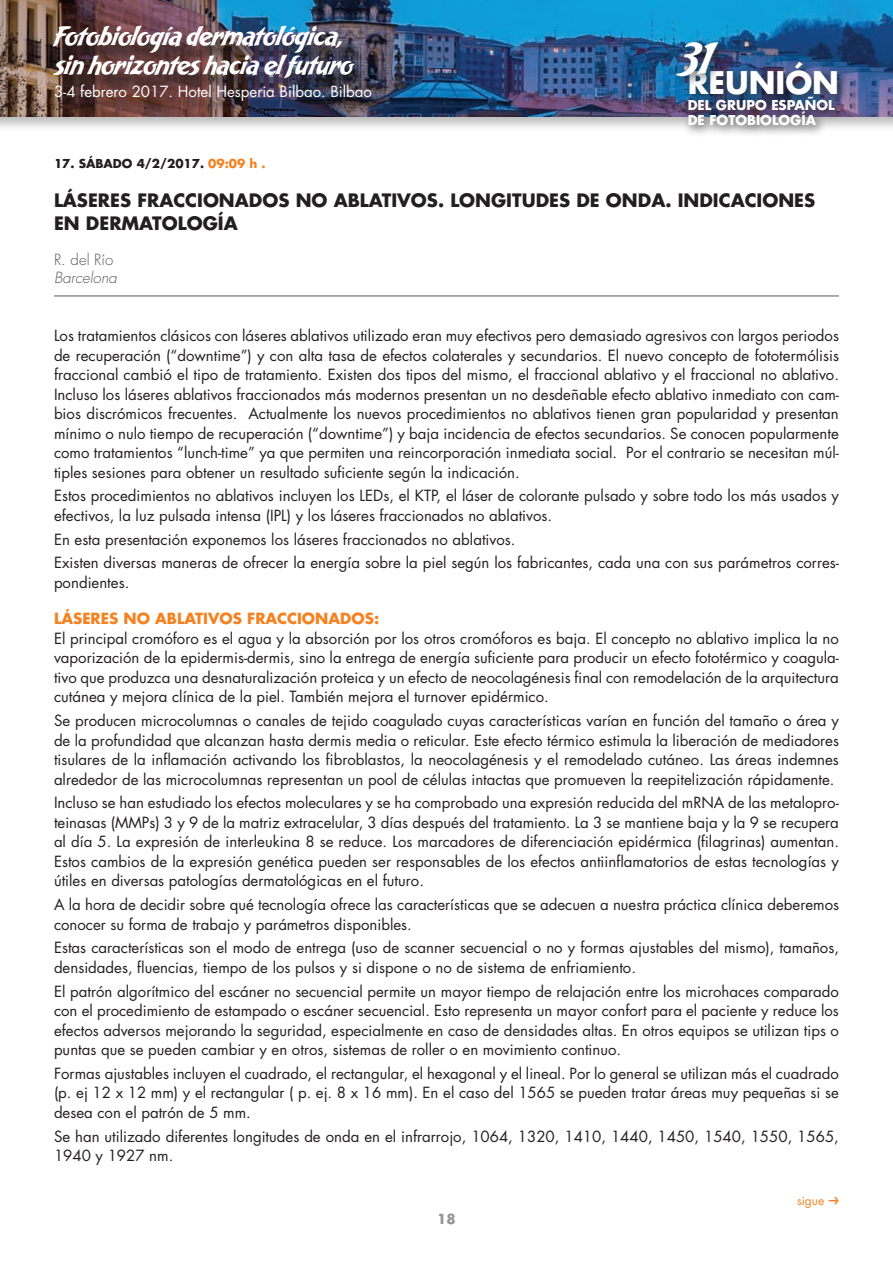
<style>
.page{position:relative;width:893px;height:1263px;background:#fff}
.page>*{position:absolute;margin:0;border:0;box-sizing:border-box;transform-origin:0 0}
.t1{font:41.1px "Bakery Script";color:#fff}
.t2{font:700 30.45px "Futura";color:#fff}
.t3{font:24.6px/29.5px "Bakery Script";color:#fff}
.t4{font:700 18px/22.5px "Futura LT";color:#231f20}
.t5{font:15px/19.5px "Futura LT";color:#231f20;text-align:justify}
.t6{font:15px "Futura";color:#fff}
.t7{font:700 15px "Futura LT";color:#f58220}
.t8{font:italic 300 15px "Futura LT";color:#57585a}
.t9{font:300 15px "Futura LT";color:#57585a}
.t10{font:700 13.5px "Futura LT";color:#939598}
.t11{font:700 13.2px/15.9px "Futura";color:#fff}
.t12{font:700 12px "Futura LT";color:#231f20}
.t13{font:12px "Futura LT";color:#f58220}
.s1{color:#f58220}
.s2{font-family:"Smith&Nephew";font-weight:700}
</style>
<div class="page">
<div style="left:0;top:0;width:893px;height:133px;background:#231f20;opacity:.3"></div>
<img style="left:0;top:0;width:893px;height:117px">
<div style="left:682px;top:56px;width:167px;height:82px;background:#231f20;opacity:.75"></div>
<div style="left:671px;top:36px;width:59px;height:52px;background:#231f20;opacity:.75"></div>
<div style="left:55px;top:27px;width:336px;height:92px;background:#231f20;opacity:.75"></div>
<hr style="left:54px;top:296px;width:785px;height:1px;background:#57585a">
<h3 class="t3" style="left:54px;top:22px;width:300px">Fotobiología dermatológica, sin horizontes hacia el futuro</h3>
<p class="t6" style="left:54px;top:81px;width:319px">3-4 febrero 2017. Hotel Hesperia Bilbao. Bilbao</p>
<h1 class="t1" style="left:680px;top:33px;width:35px">31</h1>
<h2 class="t2" style="left:688px;top:61px;width:153px">REUNIÓN</h2>
<p class="t11" style="left:688px;top:96px;width:149px">DEL GRUPO ESPAÑOL<br>DE FOTOBIOLOGÍA</p>
<p class="t12" style="left:54px;top:155px;width:213px">17. SÁBADO 4/2/2017. <span class="s1">09:09 h .</span></p>
<p class="t4" style="left:54px;top:189px;width:763px">LÁSERES FRACCIONADOS NO ABLATIVOS. LONGITUDES DE ONDA. INDICACIONES<br>EN DERMATOLOGÍA</p>
<p class="t9" style="left:54px;top:250px;width:61px">R. del Río</p>
<p class="t8" style="left:54px;top:268px;width:64px">Barcelona</p>
<p class="t5" style="left:54px;top:326px;width:786px">Los tratamientos clásicos con láseres ablativos utilizado eran muy efectivos pero demasiado agresivos con largos periodos de recuperación (“downtime”) y con alta tasa de efectos colaterales y secundarios. El nuevo concepto de fototermólisis fraccional cambió el tipo de tratamiento. Existen dos tipos del mismo, el fraccional ablativo y el fraccional no ablativo.<br>Incluso los láseres ablativos fraccionados más modernos presentan un no desdeñable efecto ablativo inmediato con cam&shy;bios discrómicos frecuentes. Actualmente los nuevos procedimientos no ablativos tienen gran popularidad y presentan mínimo o nulo tiempo de recuperación (“downtime”) y baja incidencia de efectos secundarios. Se conocen popularmente como tratamientos “lunch-time” ya que permiten una reincorporación inmediata social. Por el contrario se necesitan múl&shy;tiples sesiones para obtener un resultado suficiente según la indicación.</p>
<p class="t5" style="left:54px;top:486px;width:786px">Estos procedimientos no ablativos incluyen los LEDs, el KTP, el láser de colorante pulsado y sobre todo los más usados y efectivos, la luz pulsada intensa (IPL) y los láseres fraccionados no ablativos.</p>
<p class="t5" style="left:54px;top:527px;width:786px;line-height:23.7px">En esta presentación exponemos los láseres fraccionados no ablativos.<br>Existen diversas maneras de ofrecer la energía sobre la piel según los fabricantes, cada una con sus parámetros corres-</p>
<p class="t5" style="left:54px;top:573px;width:77px">pondientes.</p>
<p class="t7" style="left:54px;top:609px;width:327px">LÁSERES NO ABLATIVOS FRACCIONADOS:</p>
<p class="t5" style="left:54px;top:629px;width:786px">El principal cromóforo es el agua y la absorción por los otros cromóforos es baja. El concepto no ablativo implica la no vaporización de la epidermis-dermis, sino la entrega de energía suficiente para producir un efecto fototérmico y coagula&shy;tivo que produzca una desnaturalización proteica y un efecto de neocolagénesis final con remodelación de la arquitectura cutánea y mejora clínica de la piel. También mejora el turnover epidérmico.</p>
<p class="t5" style="left:54px;top:711px;width:787px">Se producen microcolumnas o canales de tejido coagulado cuyas características varían en función del tamaño o área y de la profundidad que alcanzan hasta dermis media o reticular. Este efecto térmico estimula la liberación de mediadores tisulares de la inflamación activando los fibroblastos, la neocolagénesis y el remodelado cutáneo. Las áreas indemnes alrededor de las microcolumnas representan un pool de células intactas que promueven la reepitelización rápidamente.</p>
<p class="t5" style="left:54px;top:793px;width:786px">Incluso se han estudiado los efectos moleculares y se ha comprobado una expresión reducida del mRNA de las metalopro&shy;teinasas (MMPs) 3 y 9 de la matriz extracelular, 3 días después del tratamiento. La 3 se mantiene baja y la 9 se recupera al día 5. La expresión de interleukina 8 se reduce. Los marcadores de diferenciación epidérmica (filagrinas) aumentan.<br>Estos cambios de la expresión genética pueden ser responsables de los efectos antiinflamatorios de estas tecnologías y útiles en diversas patologías dermatológicas en el futuro.</p>
<p class="t5" style="left:54px;top:895px;width:787px">A la hora de decidir sobre qué tecnología ofrece las características que se adecuen a nuestra práctica clínica deberemos conocer su forma de trabajo y parámetros disponibles.</p>
<p class="t5" style="left:54px;top:938px;width:786px">Estas características son el modo de entrega (uso de scanner secuencial o no y formas ajustables del mismo), tamaños, densidades, fluencias, tiempo de los pulsos y si dispone o no de sistema de enfriamiento.</p>
<p class="t5" style="left:54px;top:981px;width:786px">El patrón algorítmico del escáner no secuencial permite un mayor tiempo de relajación entre los microhaces comparado con el procedimiento de estampado o escáner secuencial. Esto representa un mayor confort para el paciente y reduce los efectos adversos mejorando la seguridad, especialmente en caso de densidades altas. En otros equipos se utilizan tips o puntas que se pueden cambiar y en otros, sistemas de roller o en movimiento continuo.</p>
<p class="t5" style="left:54px;top:1064px;width:786px">Formas ajustables incluyen el cuadrado, el rectangular, el hexagonal y el lineal. Por lo general se utilizan más el cuadrado (p. ej 12 x 12 mm) y el rectangular ( p. ej. 8 x 16 mm). En el caso del 1565 se pueden tratar áreas muy pequeñas si se desea con el patrón de 5 mm.</p>
<p class="t5" style="left:54px;top:1126px;width:786px">Se han utilizado diferentes longitudes de onda en el infrarrojo, 1064, 1320, 1410, 1440, 1450, 1540, 1550, 1565,<br>1940 y 1927 nm.</p>
<p class="t13" style="left:797px;top:1193px;width:43px">sigue <span class="s2">º</span></p>
<p class="t10" style="left:437px;top:1210px;width:20px">18</p>
</div>
